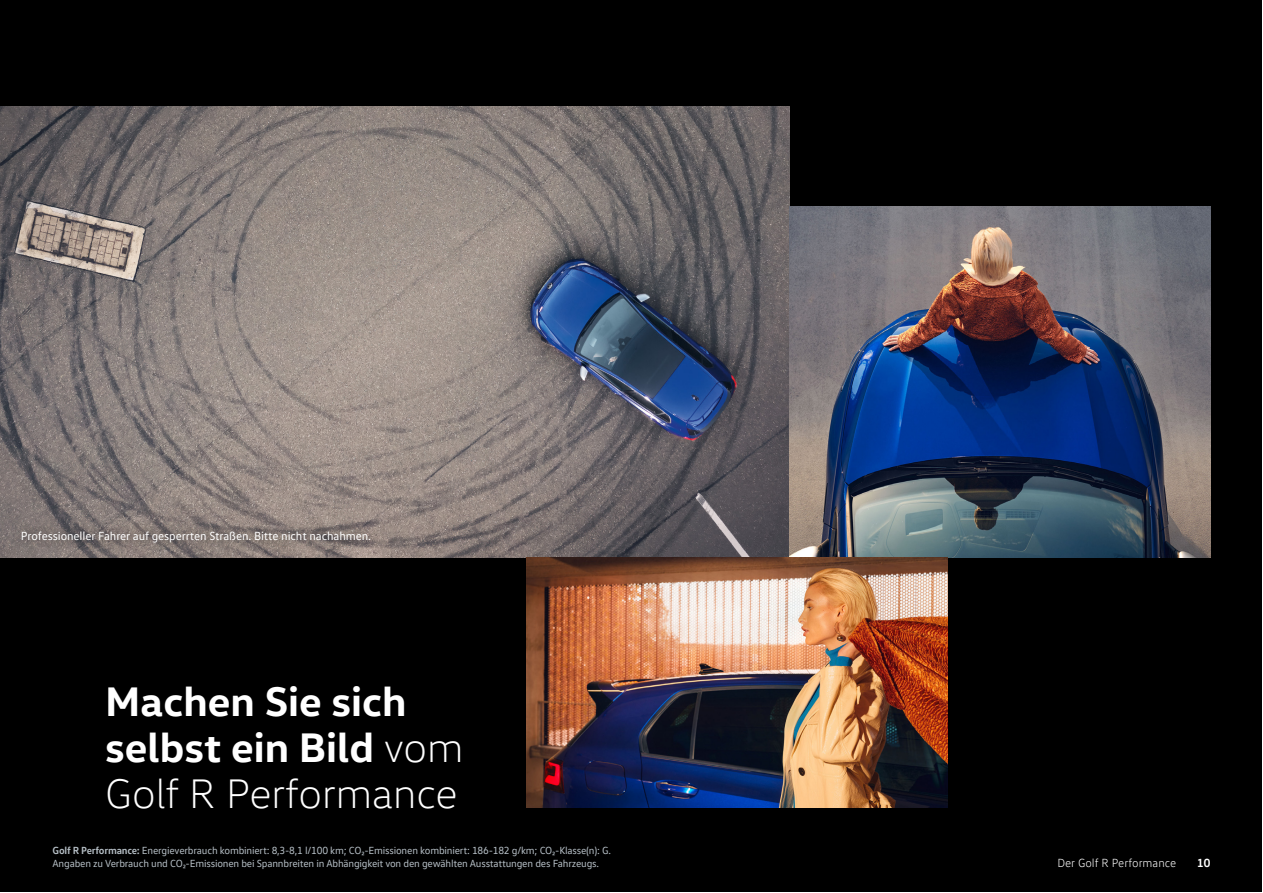
<style>
.page{position:relative;width:1263px;height:893px;background:#fff}
.page>*{position:absolute;margin:0;border:0;box-sizing:border-box;transform-origin:0 0}
.t1{font:700 42px/46.2px "VW Head";color:#fff}
.t2{font:12px "VW Text";letter-spacing:-.01em;color:#fff}
.t3{font:300 12px "VW Text";color:#fff}
.t4{font:700 12px "VW Text";color:#fff}
.t5{font:10.5px/13.5px "VW Text";letter-spacing:-.02em;color:#b5bec5}
.s1{font-weight:300}
.s2{font-weight:700}
</style>
<div class="page">
<div style="left:1px;top:1px;width:1261px;height:891px;background:#000"></div>
<img style="left:0;top:106px;width:789px;height:451px">
<img style="left:789px;top:207px;width:421px;height:350px">
<img style="left:526px;top:557px;width:421px;height:251px">
<div style="left:10px;top:520px;width:370px;height:33px;background:#000;opacity:.75"></div>
<p class="t2" style="left:21px;top:528px;width:352px">Professioneller Fahrer auf gesperrten Straßen. Bitte nicht nachahmen.</p>
<h1 class="t1" style="left:105px;top:676px;width:360px">Machen Sie sich selbst ein Bild <span class="s1">vom<br>Golf R Performance</span></h1>
<p class="t5" style="left:53px;top:843px;width:560px"><span class="s2">Golf R Performance:</span> Energieverbrauch kombiniert: 8,3-8,1 l/100 km; CO₂-Emissionen kombiniert: 186-182 g/km; CO₂-Klasse(n): G.<br>Angaben zu Verbrauch und CO₂-Emissionen bei Spannbreiten in Abhängigkeit von den gewählten Ausstattungen des Fahrzeugs.</p>
<p class="t3" style="left:1057px;top:856px;width:121px">Der Golf R Performance</p>
<p class="t4" style="left:1197px;top:855px;width:15px">10</p>
</div>
